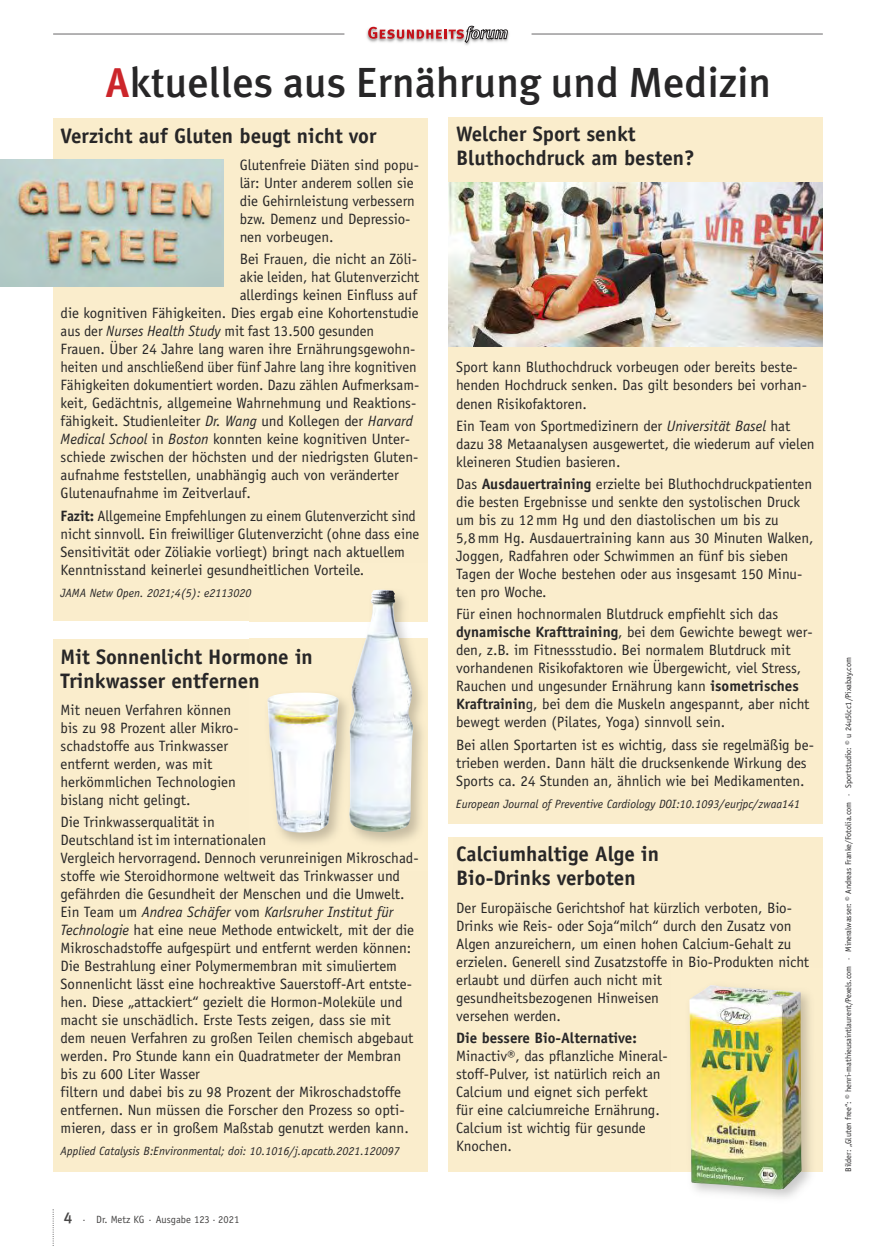
<style>
.page{position:relative;width:876px;height:1246px;background:#fff}
.page>*{position:absolute;margin:0;border:0;box-sizing:border-box;transform-origin:0 0}
.t1{font:500 42px "Meta Plus";color:#272627}
.t2{font:700 21px/24px "Officina Sans";color:#272627}
.t3{font:15px/18px "Officina Sans";color:#272627}
.t4{font:700 15px "Officina Sans";color:#272627}
.t5{font:italic 12px "Officina Sans";color:#272627}
.t6{font:10.5px "Officina Sans";color:#484747}
.t7{font:8.25px "Officina Sans";color:#272627}
.s1{font-family:"Officina Sans";font-weight:700;color:#cc262b}
.s2{font-style:italic}
.s3{font-weight:700}
.s4{font-family:"Meta Plus Medium Caps";font-size:15.75px}
</style>
<div class="page">
<div style="left:449px;top:837px;width:374px;height:334px;background:#faedcc"></div>
<img style="left:672px;top:993px;width:151px;height:205px">
<img style="left:689px;top:985px;width:112px;height:204px">
<div style="left:53px;top:639px;width:374px;height:532px;background:#faedcc"></div>
<div style="left:53px;top:119px;width:374px;height:502px;background:#faedcc"></div>
<img style="left:267px;top:590px;width:146px;height:243px">
<div style="left:449px;top:117px;width:374px;height:707px;background:#faedcc"></div>
<img style="left:449px;top:182px;width:374px;height:164px">
<img style="left:0;top:160px;width:223px;height:126px">
<img style="left:312px;top:25px;width:255px;height:20px">
<svg style="left:368px;top:26px;width:140px;height:17px"></svg>
<hr style="left:531px;top:34px;width:292px;height:1px;background:#686768">
<hr style="left:53px;top:34px;width:291px;height:1px;background:#686768">
<svg style="left:53px;top:1209px;width:1px;height:37px"></svg>
<h1 class="t1" style="left:105px;top:58px;width:667px"><span class="s1">A</span>ktuelles aus Ernährung und Medizin</h1>
<h2 class="t2" style="left:61px;top:125px;width:317px">Verzicht auf Gluten beugt nicht vor</h2>
<p class="t3" style="left:240px;top:157px;width:181px">Glutenfreie Diäten sind popu&shy;lär: Unter anderem sollen sie die Gehirnleistung verbessern bzw. Demenz und Depressio&shy;nen vorbeugen.</p>
<p class="t3" style="left:240px;top:251px;width:179px">Bei Frauen, die nicht an Zöli-</p>
<p class="t3" style="left:240px;top:269px;width:181px">akie leiden, hat Glutenverzicht</p>
<p class="t3" style="left:240px;top:287px;width:179px">allerdings keinen Einfluss auf</p>
<p class="t3" style="left:61px;top:305px;width:359px">die kognitiven Fähigkeiten. Dies ergab eine Kohortenstudie</p>
<p class="t3" style="left:61px;top:323px;width:315px">aus der <span class="s2">Nurses Health Study</span> mit fast 13.500 gesunden</p>
<p class="t3" style="left:61px;top:341px;width:356px">Frauen. Über 24 Jahre lang waren ihre Ernährungsgewohn-</p>
<p class="t3" style="left:61px;top:359px;width:358px">heiten und anschließend über fünf Jahre lang ihre kognitiven</p>
<p class="t3" style="left:61px;top:377px;width:360px">Fähigkeiten dokumentiert worden. Dazu zählen Aufmerksam-</p>
<p class="t3" style="left:61px;top:395px;width:357px">keit, Gedächtnis, allgemeine Wahrnehmung und Reaktions-</p>
<p class="t3" style="left:61px;top:413px;width:354px">fähigkeit. Studienleiter <span class="s2">Dr. Wang</span> und Kollegen der <span class="s2">Harvard</span></p>
<p class="t3" style="left:61px;top:431px;width:351px"><span class="s2">Medical School</span> in <span class="s2">Boston</span> konnten keine kognitiven Unter-</p>
<p class="t3" style="left:61px;top:449px;width:359px">schiede zwischen der höchsten und der niedrigsten Gluten-</p>
<p class="t3" style="left:61px;top:467px;width:340px">aufnahme feststellen, unabhängig auch von veränderter</p>
<p class="t3" style="left:61px;top:485px;width:192px">Glutenaufnahme im Zeitverlauf.</p>
<p class="t3" style="left:61px;top:508px;width:360px"><span class="s3">Fazit:</span> Allgemeine Empfehlungen zu einem Glutenverzicht sind nicht sinnvoll. Ein freiwilliger Glutenverzicht (ohne dass eine Sensitivität oder Zöliakie vorliegt) bringt nach aktuellem Kenntnisstand keinerlei gesundheitlichen Vorteile.</p>
<p class="t5" style="left:61px;top:588px;width:192px">JAMA Netw Open. 2021;4(5): e2113020</p>
<h2 class="t2" style="left:61px;top:646px;width:254px">Mit Sonnenlicht Hormone in<br>Trinkwasser entfernen</h2>
<p class="t3" style="left:61px;top:702px;width:179px">Mit neuen Verfahren können bis zu 98 Prozent aller Mikro&shy;schadstoffe aus Trinkwasser entfernt werden, was mit herkömmlichen Technologien bislang nicht gelingt.</p>
<p class="t3" style="left:61px;top:814px;width:360px">Die Trinkwasserqualität in<br>Deutschland ist im internationalen<br>Vergleich hervorragend. Dennoch verunreinigen Mikroschad&shy;stoffe wie Steroidhormone weltweit das Trinkwasser und gefährden die Gesundheit der Menschen und die Umwelt.<br>Ein Team um <span class="s2">Andrea Schäfer</span> vom <span class="s2">Karlsruher Institut für Technologie</span> hat eine neue Methode entwickelt, mit der die Mikroschadstoffe aufgespürt und entfernt werden können:<br>Die Bestrahlung einer Polymermembran mit simuliertem Sonnenlicht lässt eine hochreaktive Sauerstoff-Art entste&shy;hen. Diese „attackiert“ gezielt die Hormon-Moleküle und macht sie unschädlich. Erste Tests zeigen, dass sie mit dem neuen Verfahren zu großen Teilen chemisch abgebaut werden. Pro Stunde kann ein Quadratmeter der Membran bis zu 600 Liter Wasser<br>filtern und dabei bis zu 98 Prozent der Mikroschadstoffe entfernen. Nun müssen die Forscher den Prozess so opti&shy;mieren, dass er in großem Maßstab genutzt werden kann.</p>
<p class="t5" style="left:61px;top:1147px;width:341px">Applied Catalysis B:Environmental; doi: 10.1016/j.apcatb.2021.120097</p>
<p class="t6" style="left:64px;top:1215px;width:177px"><span class="s4">4</span> · Dr. Metz KG · Ausgabe 123 · 2021</p>
<h2 class="t2" style="left:456px;top:124px;width:240px">Welcher Sport senkt<br>Bluthochdruck am besten?</h2>
<p class="t3" style="left:456px;top:360px;width:352px">Sport kann Bluthochdruck vorbeugen oder bereits beste&shy;henden Hochdruck senken. Das gilt besonders bei vorhan&shy;denen Risikofaktoren.</p>
<p class="t3" style="left:456px;top:418px;width:360px">Ein Team von Sportmedizinern der <span class="s2">Universität Basel</span> hat dazu 38 Metaanalysen ausgewertet, die wiederum auf vielen kleineren Studien basieren.</p>
<p class="t3" style="left:456px;top:476px;width:359px">Das <span class="s3">Ausdauertraining</span> erzielte bei Bluthochdruckpatienten die besten Ergebnisse und senkte den systolischen Druck um bis zu 12 mm Hg und den diastolischen um bis zu<br>5,8 mm Hg. Ausdauertraining kann aus 30 Minuten Walken, Joggen, Radfahren oder Schwimmen an fünf bis sieben Tagen der Woche bestehen oder aus insgesamt 150 Minu&shy;ten pro Woche.</p>
<p class="t3" style="left:456px;top:606px;width:358px">Für einen hochnormalen Blutdruck empfiehlt sich das <span class="s3">dynamische Krafttraining</span>, bei dem Gewichte bewegt wer&shy;den, z.B. im Fitnessstudio. Bei normalem Blutdruck mit vorhandenen Risikofaktoren wie Übergewicht, viel Stress, Rauchen und ungesunder Ernährung kann <span class="s3">isometrisches Kraftrainin</span>g, bei dem die Muskeln angespannt, aber nicht bewegt werden (Pilates, Yoga) sinnvoll sein.</p>
<p class="t3" style="left:456px;top:737px;width:359px">Bei allen Sportarten ist es wichtig, dass sie regelmäßig be&shy;trieben werden. Dann hält die drucksenkende Wirkung des<br>Sports ca. 24 Stunden an, ähnlich wie bei Medikamenten.</p>
<p class="t5" style="left:456px;top:799px;width:346px">European Journal of Preventive Cardiology DOI:10.1093/eurjpc/zwaa141</p>
<h2 class="t2" style="left:456px;top:844px;width:204px">Calciumhaltige Alge in<br>Bio-Drinks verboten</h2>
<p class="t3" style="left:456px;top:900px;width:355px">Der Europäische Gerichtshof hat kürzlich verboten, Bio-Drinks wie Reis- oder Soja“milch“ durch den Zusatz von Algen anzureichern, um einen hohen Calcium-Gehalt zu erzielen. Generell sind Zusatzstoffe in Bio-Produkten nicht erlaubt und dürfen auch nicht mit<br>gesundheitsbezogenen Hinweisen<br>versehen werden.</p>
<p class="t4" style="left:456px;top:1032px;width:182px">Die bessere Bio-Alternative:</p>
<p class="t3" style="left:456px;top:1048px;width:213px">Minactiv®, das pflanzliche Mineral&shy;stoff-Pulver, ist natürlich reich an<br>Calcium und eignet sich perfekt für eine calciumreiche Ernährung.<br>Calcium ist wichtig für gesunde<br>Knochen.</p>
<p class="t7" style="left:845px;top:1171px;width:516px;rotate:-90deg">Bilder: „Gluten free“: © henri-mathieusaintlaurent/Pexels.com · Mineralwasser: © Andreas Franke/Fotolia.com · Sportstudio: © u 24u5lcc1/Pixabay.com</p>
</div>
